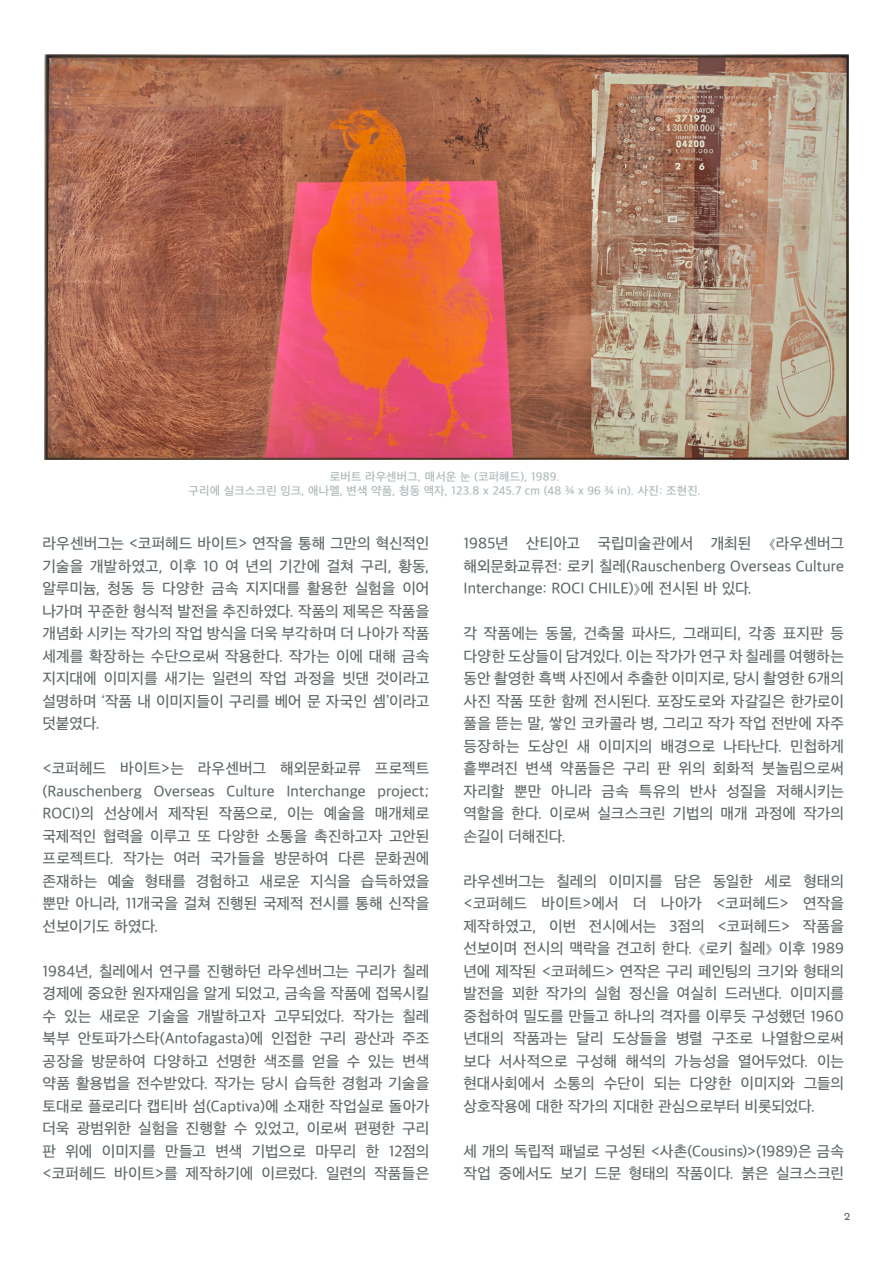
<style>
.page{position:relative;width:893px;height:1263px;background:#fff}
.page>*{position:absolute;margin:0;border:0;box-sizing:border-box;transform-origin:0 0}
.t1{font:500 15.75px/22.5px "Apple SD Gothic Neo";letter-spacing:-.005em;color:#606969;text-align:justify}
.t2{font:500 12px/14.4px "Apple SD Gothic Neo";letter-spacing:.02em;color:#a9b5b5;text-align:center}
.t3{font:10.5px "Formale Grotesque N3";color:#606969}
</style>
<div class="page">
<img style="left:44px;top:54px;width:805px;height:406px">
<p class="t2" style="left:189px;top:470px;width:514px">로버트 라우센버그, 매서운 눈 (코퍼헤드), 1989.<br>구리에 실크스크린 잉크, 애나멜, 변색 약품, 청동 액자, 123.8 x 245.7 cm (48 ¾ x 96 ¾ in). 사진: 조현진.</p>
<p class="t1" style="left:43px;top:533px;width:388px">라우센버그는 &lt;코퍼헤드 바이트&gt; 연작을 통해 그만의 혁신적인 기술을 개발하였고, 이후 10 여 년의 기간에 걸쳐 구리, 황동, 알루미늄, 청동 등 다양한 금속 지지대를 활용한 실험을 이어 나가며 꾸준한 형식적 발전을 추진하였다. 작품의 제목은 작품을 개념화 시키는 작가의 작업 방식을 더욱 부각하며 더 나아가 작품 세계를 확장하는 수단으로써 작용한다. 작가는 이에 대해 금속 지지대에 이미지를 새기는 일련의 작업 과정을 빗댄 것이라고 설명하며 ‘작품 내 이미지들이 구리를 베어 문 자국인 셈’이라고 덧붙였다.</p>
<p class="t1" style="left:43px;top:758px;width:388px">&lt;코퍼헤드 바이트&gt;는 라우센버그 해외문화교류 프로젝트 (Rauschenberg Overseas Culture Interchange project; ROCI)의 선상에서 제작된 작품으로, 이는 예술을 매개체로 국제적인 협력을 이루고 또 다양한 소통을 촉진하고자 고안된 프로젝트다. 작가는 여러 국가들을 방문하여 다른 문화권에 존재하는 예술 형태를 경험하고 새로운 지식을 습득하였을 뿐만 아니라, 11개국을 걸쳐 진행된 국제적 전시를 통해 신작을 선보이기도 하였다.</p>
<p class="t1" style="left:43px;top:961px;width:388px">1984년, 칠레에서 연구를 진행하던 라우센버그는 구리가 칠레 경제에 중요한 원자재임을 알게 되었고, 금속을 작품에 접목시킬 수 있는 새로운 기술을 개발하고자 고무되었다. 작가는 칠레 북부 안토파가스타(Antofagasta)에 인접한 구리 광산과 주조 공장을 방문하여 다양하고 선명한 색조를 얻을 수 있는 변색 약품 활용법을 전수받았다. 작가는 당시 습득한 경험과 기술을 토대로 플로리다 캡티바 섬(Captiva)에 소재한 작업실로 돌아가 더욱 광범위한 실험을 진행할 수 있었고, 이로써 편평한 구리 판 위에 이미지를 만들고 변색 기법으로 마무리 한 12점의 &lt;코퍼헤드 바이트&gt;를 제작하기에 이르렀다. 일련의 작품들은</p>
<p class="t1" style="left:463px;top:533px;width:382px">1985년 산티아고 국립미술관에서 개최된 ⟪라우센버그 해외문화교류전: 로키 칠레(Rauschenberg Overseas Culture Interchange: ROCI CHILE)⟫에 전시된 바 있다.</p>
<p class="t1" style="left:463px;top:623px;width:382px">각 작품에는 동물, 건축물 파사드, 그래피티, 각종 표지판 등 다양한 도상들이 담겨있다. 이는 작가가 연구 차 칠레를 여행하는 동안 촬영한 흑백 사진에서 추출한 이미지로, 당시 촬영한 6개의 사진 작품 또한 함께 전시된다. 포장도로와 자갈길은 한가로이 풀을 뜯는 말, 쌓인 코카콜라 병, 그리고 작가 작업 전반에 자주 등장하는 도상인 새 이미지의 배경으로 나타난다. 민첩하게 흩뿌려진 변색 약품들은 구리 판 위의 회화적 붓놀림으로써 자리할 뿐만 아니라 금속 특유의 반사 성질을 저해시키는 역할을 한다. 이로써 실크스크린 기법의 매개 과정에 작가의 손길이 더해진다.</p>
<p class="t1" style="left:463px;top:871px;width:382px">라우센버그는 칠레의 이미지를 담은 동일한 세로 형태의 &lt;코퍼헤드 바이트&gt;에서 더 나아가 &lt;코퍼헤드&gt; 연작을 제작하였고, 이번 전시에서는 3점의 &lt;코퍼헤드&gt; 작품을 선보이며 전시의 맥락을 견고히 한다. ⟪로키 칠레⟫ 이후 1989 년에 제작된 &lt;코퍼헤드&gt; 연작은 구리 페인팅의 크기와 형태의 발전을 꾀한 작가의 실험 정신을 여실히 드러낸다. 이미지를 중첩하여 밀도를 만들고 하나의 격자를 이루듯 구성했던 1960 년대의 작품과는 달리 도상들을 병렬 구조로 나열함으로써 보다 서사적으로 구성해 해석의 가능성을 열어두었다. 이는 현대사회에서 소통의 수단이 되는 다양한 이미지와 그들의 상호작용에 대한 작가의 지대한 관심으로부터 비롯되었다.</p>
<p class="t1" style="left:463px;top:1141px;width:382px">세 개의 독립적 패널로 구성된 &lt;사촌(Cousins)&gt;(1989)은 금속 작업 중에서도 보기 드문 형태의 작품이다. 붉은 실크스크린</p>
<p class="t3" style="left:844px;top:1211px;width:8px">2</p>
</div>
